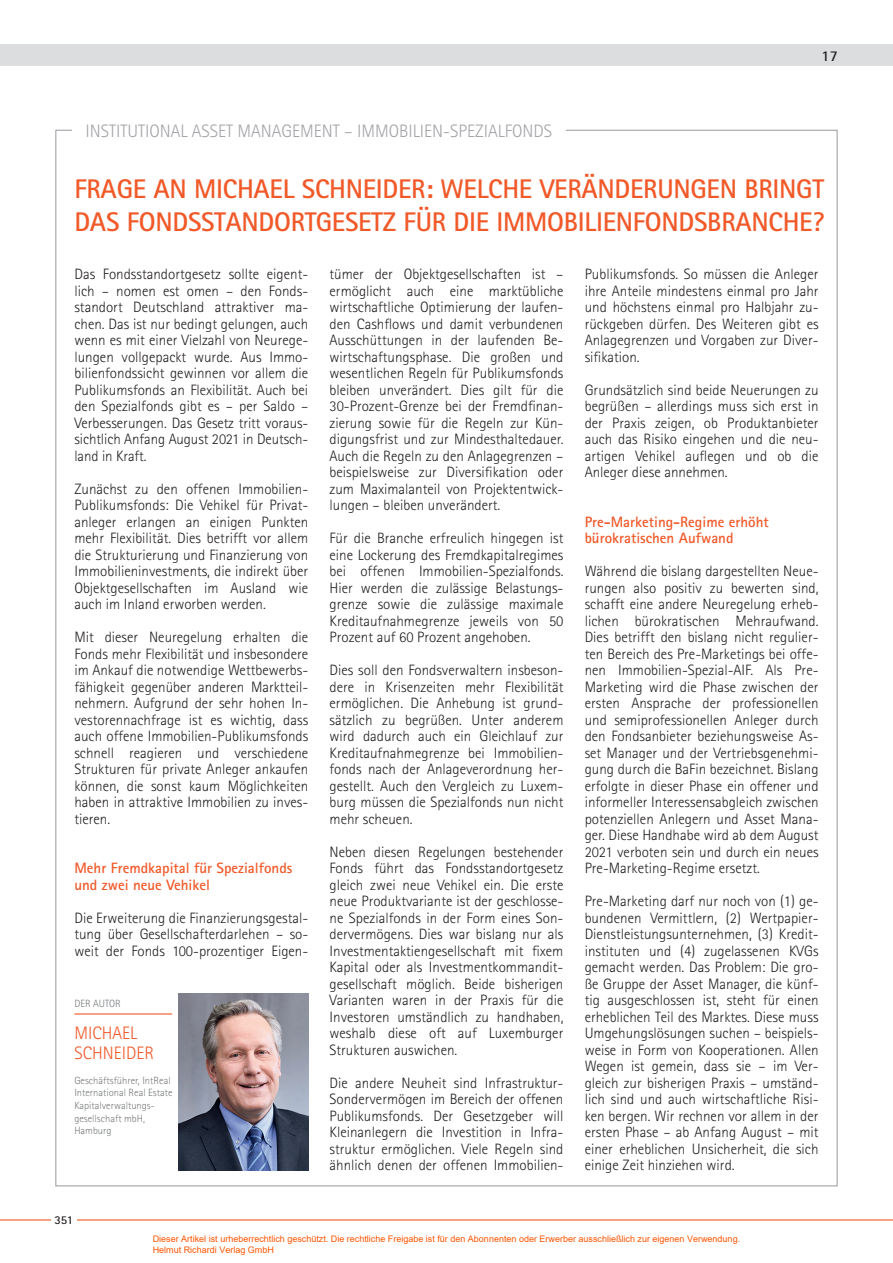
<style>
.page{position:relative;width:893px;height:1263px;background:#fff}
.page>*{position:absolute;margin:0;border:0;box-sizing:border-box;transform-origin:0 0}
.t1{font:700 27px/33px "Rotis Sans Serif";letter-spacing:-.01em;color:#f15929}
.t2{font:300 18px "Rotis Sans Serif";color:#a3a4a8}
.t3{font:300 18px/20.2px "Rotis Sans Serif";color:#f15929}
.t4{font:300 15px/16.5px "Rotis Sans Serif";color:#231f20;text-align:justify}
.t5{font:700 15px/16.5px "Rotis Sans Serif";color:#f15929}
.t6{font:700 15px "Rotis Sans Serif";color:#231f20}
.t7{font:700 12px "Rotis Sans Serif";color:#231f20}
.t8{font:300 10.5px/12.6px "Rotis Sans Serif";color:#76787b}
.t9{font:9px/10.8px "Arial";color:#ff5400}
</style>
<div class="page">
<hr style="left:0;top:1219px;width:893px;height:1px;background:#f15929">
<div style="left:0;top:45px;width:893px;height:21px;background:#dcdddf"></div>
<div style="left:51px;top:1214px;width:26px;height:13px;background:#fff"></div>
<img style="left:179px;top:994px;width:129px;height:176px">
<hr style="left:74px;top:1013px;width:98px;height:1px;background:#f15929">
<p class="t2" style="left:86px;top:120px;width:468px">INSTITUTIONAL ASSET MANAGEMENT – IMMOBILIEN-SPEZIALFONDS</p>
<p class="t6" style="left:822px;top:46px;width:18px">17</p>
<h1 class="t1" style="left:74px;top:171px;width:751px">FRAGE AN MICHAEL SCHNEIDER: WELCHE VERÄNDERUNGEN BRINGT<br>DAS FONDSSTANDORTGESETZ FÜR DIE IMMOBILIENFONDSBRANCHE?</h1>
<p class="t4" style="left:74px;top:266px;width:235px">Das Fondsstandortgesetz sollte eigent&shy;lich – nomen est omen – den Fonds&shy;standort Deutschland attraktiver ma&shy;chen. Das ist nur bedingt gelungen, auch wenn es mit einer Vielzahl von Neurege&shy;lungen vollgepackt wurde. Aus Immo&shy;bilienfondssicht gewinnen vor allem die Publikumsfonds an Flexibilität. Auch bei den Spezialfonds gibt es – per Saldo – Verbesserungen. Das Gesetz tritt voraus&shy;sichtlich Anfang August 2021 in Deutsch&shy;land in Kraft.</p>
<p class="t4" style="left:74px;top:480px;width:235px">Zunächst zu den offenen Immobilien-Publikumsfonds: Die Vehikel für Privat&shy;anleger erlangen an einigen Punkten mehr Flexibilität. Dies betrifft vor allem die Strukturierung und Finanzierung von Immobilieninvestments, die indirekt über Objektgesellschaften im Ausland wie auch im Inland erworben werden.</p>
<p class="t4" style="left:74px;top:629px;width:235px">Mit dieser Neuregelung erhalten die Fonds mehr Flexibilität und insbesondere im Ankauf die notwendige Wettbewerbs&shy;fähigkeit gegenüber anderen Marktteil&shy;nehmern. Aufgrund der sehr hohen In&shy;vestorennachfrage ist es wichtig, dass auch offene Immobilien-Publikumsfonds schnell reagieren und verschiedene Strukturen für private Anleger ankaufen können, die sonst kaum Möglichkeiten haben in attraktive Immobilien zu inves&shy;tieren.</p>
<p class="t5" style="left:74px;top:859px;width:220px">Mehr Fremdkapital für Spezialfonds und zwei neue Vehikel</p>
<p class="t4" style="left:74px;top:909px;width:235px">Die Erweiterung die Finanzierungsgestal&shy;tung über Gesellschafterdarlehen – so&shy;weit der Fonds 100-prozentiger Eigen-</p>
<p class="t8" style="left:74px;top:997px;width:48px">DER AUTOR</p>
<p class="t3" style="left:74px;top:1022px;width:81px">MICHAEL<br>SCHNEIDER</p>
<p class="t8" style="left:74px;top:1074px;width:100px">Geschäftsführer, IntReal<br>International Real Estate<br>Kapitalverwaltungs&shy;gesellschaft mbH,<br>Hamburg</p>
<p class="t7" style="left:54px;top:1212px;width:20px">351</p>
<p class="t4" style="left:330px;top:266px;width:235px">tümer der Objektgesellschaften ist – ermöglicht auch eine marktübliche wirtschaftliche Optimierung der laufen&shy;den Cashflows und damit verbundenen Ausschüttungen in der laufenden Be&shy;wirtschaftungsphase. Die großen und wesentlichen Regeln für Publikumsfonds bleiben unverändert. Dies gilt für die 30-Prozent-Grenze bei der Fremdfinan&shy;zierung sowie für die Regeln zur Kün&shy;digungsfrist und zur Mindesthaltedauer.<br>Auch die Regeln zu den Anlagegrenzen – beispielsweise zur Diversifikation oder zum Maximalanteil von Projektentwick&shy;lungen – bleiben unverändert.</p>
<p class="t4" style="left:330px;top:530px;width:235px">Für die Branche erfreulich hingegen ist eine Lockerung des Fremdkapitalregimes bei offenen Immobilien-Spezialfonds.<br>Hier werden die zulässige Belastungs&shy;grenze sowie die zulässige maximale Kreditaufnahmegrenze jeweils von 50<br>Prozent auf 60 Prozent angehoben.</p>
<p class="t4" style="left:330px;top:662px;width:235px">Dies soll den Fondsverwaltern insbeson&shy;dere in Krisenzeiten mehr Flexibilität ermöglichen. Die Anhebung ist grund&shy;sätzlich zu begrüßen. Unter anderem wird dadurch auch ein Gleichlauf zur Kreditaufnahmegrenze bei Immobilien&shy;fonds nach der Anlageverordnung her&shy;gestellt. Auch den Vergleich zu Luxem&shy;burg müssen die Spezialfonds nun nicht mehr scheuen.</p>
<p class="t4" style="left:330px;top:843px;width:235px">Neben diesen Regelungen bestehender Fonds führt das Fondsstandortgesetz gleich zwei neue Vehikel ein. Die erste neue Produktvariante ist der geschlosse&shy;ne Spezialfonds in der Form eines Son&shy;dervermögens. Dies war bislang nur als Investmentaktiengesellschaft mit fixem Kapital oder als Investmentkommandit&shy;gesellschaft möglich. Beide bisherigen Varianten waren in der Praxis für die Investoren umständlich zu handhaben, weshalb diese oft auf Luxemburger Strukturen auswichen.</p>
<p class="t4" style="left:330px;top:1074px;width:235px">Die andere Neuheit sind Infrastruktur-Sondervermögen im Bereich der offenen Publikumsfonds. Der Gesetzgeber will Kleinanlegern die Investition in Infra&shy;struktur ermöglichen. Viele Regeln sind ähnlich denen der offenen Immobilien-</p>
<p class="t4" style="left:585px;top:266px;width:235px">Publikumsfonds. So müssen die Anleger ihre Anteile mindestens einmal pro Jahr und höchstens einmal pro Halbjahr zu&shy;rückgeben dürfen. Des Weiteren gibt es Anlagegrenzen und Vorgaben zur Diver&shy;sifikation.</p>
<p class="t4" style="left:585px;top:381px;width:235px">Grundsätzlich sind beide Neuerungen zu begrüßen – allerdings muss sich erst in der Praxis zeigen, ob Produktanbieter auch das Risiko eingehen und die neu&shy;artigen Vehikel auflegen und ob die Anleger diese annehmen.</p>
<p class="t5" style="left:585px;top:513px;width:186px">Pre-Marketing-Regime erhöht bürokratischen Aufwand</p>
<p class="t4" style="left:585px;top:563px;width:235px">Während die bislang dargestellten Neue&shy;rungen also positiv zu bewerten sind, schafft eine andere Neuregelung erheb&shy;lichen bürokratischen Mehraufwand.<br>Dies betrifft den bislang nicht regulier&shy;ten Bereich des Pre-Marketings bei offe&shy;nen Immobilien-Spezial-AIF. Als Pre-Marketing wird die Phase zwischen der ersten Ansprache der professionellen und semiprofessionellen Anleger durch den Fondsanbieter beziehungsweise As&shy;set Manager und der Vertriebsgenehmi&shy;gung durch die BaFin bezeichnet. Bislang erfolgte in dieser Phase ein offener und informeller Interessensabgleich zwischen potenziellen Anlegern und Asset Mana&shy;ger. Diese Handhabe wird ab dem August 2021 verboten sein und durch ein neues Pre-Marketing-Regime ersetzt.</p>
<p class="t4" style="left:585px;top:893px;width:235px">Pre-Marketing darf nur noch von (1) ge&shy;bundenen Vermittlern, (2) Wertpapier-Dienstleistungsunternehmen, (3) Kredit&shy;instituten und (4) zugelassenen KVGs gemacht werden. Das Problem: Die gro&shy;ße Gruppe der Asset Manager, die künf&shy;tig ausgeschlossen ist, steht für einen erheblichen Teil des Marktes. Diese muss Umgehungslösungen suchen – beispiels&shy;weise in Form von Kooperationen. Allen Wegen ist gemein, dass sie – im Ver&shy;gleich zur bisherigen Praxis – umständ&shy;lich sind und auch wirtschaftliche Risi&shy;ken bergen. Wir rechnen vor allem in der ersten Phase – ab Anfang August – mit einer erheblichen Unsicherheit, die sich einige Zeit hinziehen wird.</p>
<p class="t9" style="left:153px;top:1233px;width:589px">Dieser Artikel ist urheberrechtlich geschützt. Die rechtliche Freigabe ist für den Abonnenten oder Erwerber ausschließlich zur eigenen Verwendung.<br>Helmut Richardi Verlag GmbH</p>
</div>
